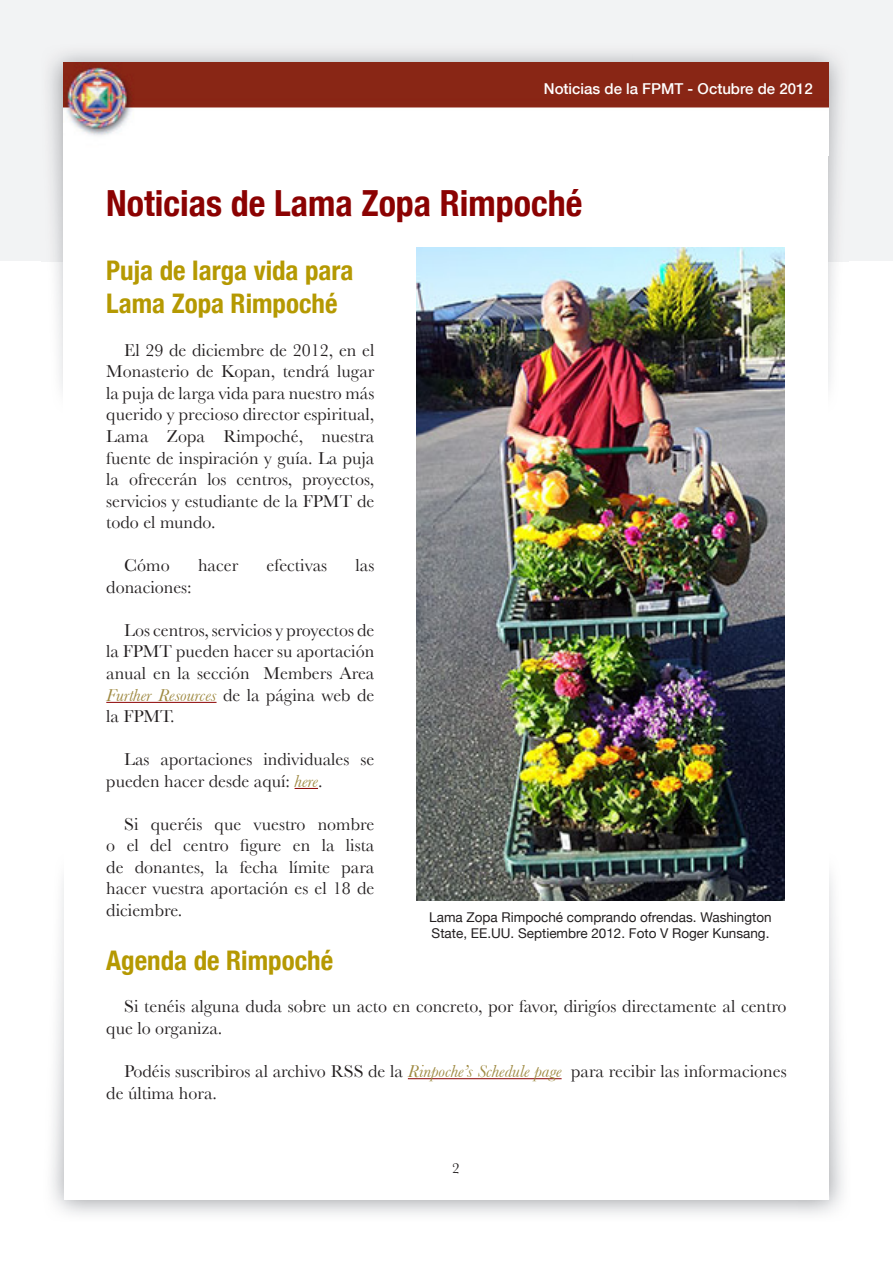
<style>
.page{position:relative;width:893px;height:1263px;background:#fff}
.page>*{position:absolute;margin:0;border:0;box-sizing:border-box;transform-origin:0 0}
.Text_title_no_rule_a{font:700 condensed 36px "Helvetica Neue";color:#8b0202}
.Text_title_sub1{font:700 condensed 27px/32.4px "Helvetica Neue";color:#b59902}
.t1{font:18px/21.6px "Baskerville";color:#231f20;text-align:justify}
.Header_title{font:500 15px "Helvetica Neue";color:#fff}
.t2{font:15px "Baskerville";color:#231f20}
.Foto_pie{font:13.5px/16.2px "Helvetica Neue";color:#231f20}
.s1{font-style:italic;color:#9f8a42}
</style>
<div class="page">
<div style="left:0;top:0;width:893px;height:261px;background:#f2f3f4"></div>
<img style="left:41px;top:53px;width:807px;height:338px">
<div style="left:63px;top:64px;width:765px;height:418px;background:#fff"></div>
<img style="left:63px;top:62px;width:765px;height:74px">
<hr style="left:106px;top:702px;width:111px;height:1px;background:#8b0202">
<svg style="left:295px;top:788px;width:23px;height:1px"></svg>
<hr style="left:408px;top:1078px;width:154px;height:1px;background:#8b0202">
<img style="left:417px;top:248px;width:367px;height:653px">
<p class="Header_title" style="left:544px;top:80px;width:270px">Noticias de la FPMT - Octubre de 2012</p>
<p class="Text_title_no_rule_a" style="left:106px;top:181px;width:478px">Noticias de Lama Zopa Rimpoché</p>
<p class="Text_title_sub1" style="left:106px;top:254px;width:249px">Puja de larga vida para<br>Lama Zopa Rimpoché</p>
<p class="t1" style="left:106px;top:339px;width:270px;text-indent:18px">El 29 de diciembre de 2012, en el Monasterio de Kopan, tendrá lugar la puja de larga vida para nuestro más querido y precioso director espiritual, Lama Zopa Rimpoché, nuestra fuente de inspiración y guía. La puja la ofrecerán los centros, proyectos, servicios y estudiante de la FPMT de todo el mundo.</p>
<p class="t1" style="left:124px;top:554px;width:47px">Cómo</p>
<p class="t1" style="left:198px;top:554px;width:42px">hacer</p>
<p class="t1" style="left:267px;top:554px;width:62px">efectivas</p>
<p class="t1" style="left:356px;top:554px;width:20px">las</p>
<p class="t1" style="left:106px;top:576px;width:87px">donaciones:</p>
<p class="t1" style="left:106px;top:619px;width:270px;text-indent:18px">Los centros, servicios y proyectos de la FPMT pueden hacer su aportación anual en la sección Members Area <span class="s1">Further Resources</span> de la página web de la FPMT.</p>
<p class="t1" style="left:106px;top:748px;width:270px;text-indent:18px">Las aportaciones individuales se pueden hacer desde aquí: <span class="s1">here</span>.</p>
<p class="t1" style="left:106px;top:813px;width:270px;text-indent:18px">Si queréis que vuestro nombre o el del centro figure en la lista de donantes, la fecha límite para hacer vuestra aportación es el 18 de diciembre.</p>
<p class="Text_title_sub1" style="left:106px;top:943px;width:228px">Agenda de Rimpoché</p>
<p class="t1" style="left:106px;top:996px;width:682px;text-indent:18px">Si tenéis alguna duda sobre un acto en concreto, por favor, dirigíos directamente al centro que lo organiza.</p>
<p class="t1" style="left:106px;top:1060px;width:682px;text-indent:18px">Podéis suscribiros al archivo RSS de la <span class="s1">Rinpoche’s Schedule page</span> para recibir las informaciones de última hora.</p>
<p class="Foto_pie" style="left:429px;top:909px;width:344px">Lama Zopa Rimpoché comprando ofrendas. Washington<br>State, EE. UU. Septiembre 2012. Foto V Roger Kunsang.</p>
<p class="t2" style="left:452px;top:1160px;width:9px">2</p>
</div>
